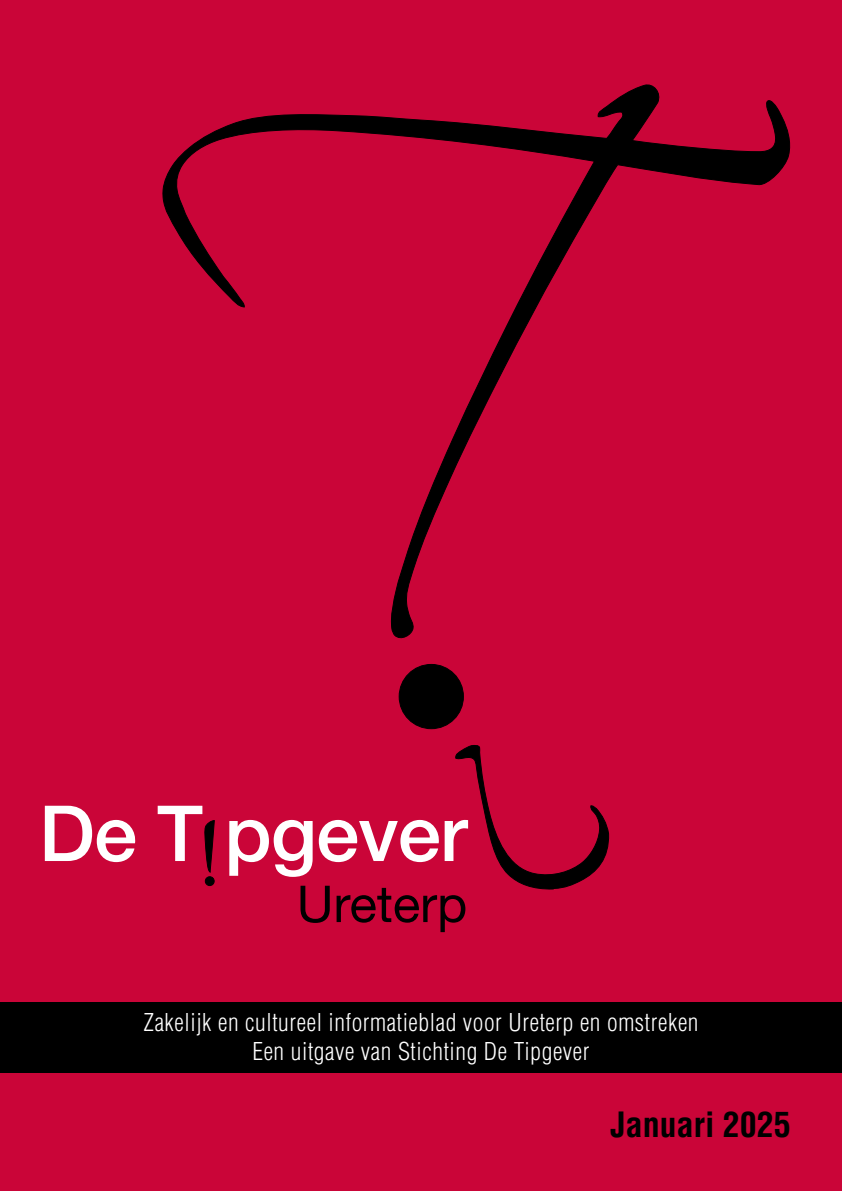
<style>
.page{position:relative;width:842px;height:1191px;background:#ca0538}
.page>*{position:absolute;margin:0;border:0;box-sizing:border-box;transform-origin:0 0}
.t1{font:500 77.4px "Helvetica Neue LT Std";letter-spacing:-.01em;color:#fff}
.t2{font:50.8px "Helvetica Neue LT Std";color:#000}
.t3{font:700 condensed 34px "Helvetica";color:#000}
.t4{font:300 condensed 24px/28.8px "Helvetica";letter-spacing:.025em;color:#fff;text-align:center}
.t5{font:18px "Helvetica LT";color:#000}
</style>
<div class="page">
<svg style="left:455px;top:745px;width:154px;height:144px"></svg>
<svg style="left:163px;top:84px;width:628px;height:555px"></svg>
<div style="left:399px;top:664px;width:64px;height:64px;background:#000;border-radius:50%"></div>
<div style="left:399px;top:664px;width:65px;height:65px;border:1px solid #000;border-radius:50%"></div>
<svg style="left:204px;top:820px;width:11px;height:53px"></svg>
<div style="left:205px;top:876px;width:9px;height:9px;background:#000;border-radius:50%"></div>
<div style="left:205px;top:876px;width:9px;height:10px;border:1px solid #000;border-radius:50%"></div>
<div style="left:0;top:1002px;width:842px;height:70px;background:#000"></div>
<h1 class="t1" style="left:39px;top:787px;width:430px">De T pgever</h1>
<h2 class="t2" style="left:297px;top:873px;width:172px">Ureterp</h2>
<p class="t4" style="left:143px;top:1008px;width:557px">Zakelijk en cultureel informatieblad voor Ureterp en omstreken<br>Een uitgave van Stichting De Tipgever</p>
<h3 class="t3" style="left:610px;top:1103px;width:182px">Januari 2025</h3>
<p class="t5" style="left:775px;top:1127px;width:12px">1</p>
</div>
